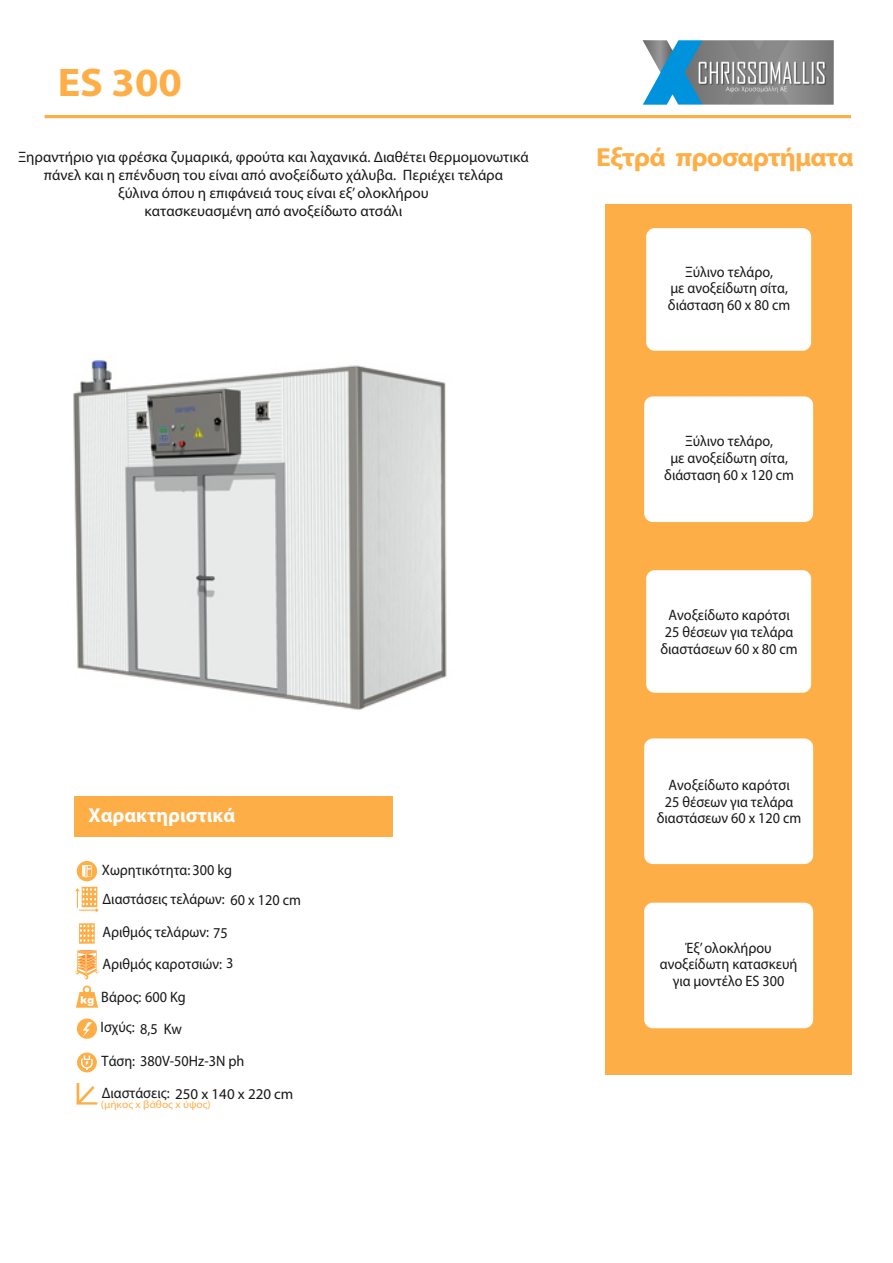
<style>
.page{position:relative;width:893px;height:1263px;background:#fff}
.page>*{position:absolute;margin:0;border:0;box-sizing:border-box;transform-origin:0 0}
.t1{font:700 40.05px "Myriad Pro";color:#feae47;scale:1.05 1}
.t2{font:700 26.25px "Myriad Pro";letter-spacing:-.03em;color:#feae47;scale:1.05 1}
.t3{font:700 20.1px "Myriad Pro";color:#fff}
.t4{font:15.15px/16.8px "Myriad Pro";color:#151616;text-align:center;scale:.94 1}
.t5{font:15.15px/18.1px "Myriad Pro";color:#151616;text-align:center}
.t6{font:15px "Myriad Pro";color:#151616}
.t7{font:10.8px "Myriad Pro";color:#feae47;scale:1.06 1}
.s1{font-size:15.15px}
</style>
<div class="page">
<div style="left:605px;top:204px;width:247px;height:870px;background:#feae47"></div>
<hr style="left:45px;top:115px;width:806px;height:3px;background:#feae47">
<div style="left:74px;top:796px;width:319px;height:41px;background:#feae47"></div>
<div style="left:643px;top:225px;width:171px;height:129px;background:#fff;border:3px solid #feae47;border-radius:10px"></div>
<div style="left:641px;top:393px;width:175px;height:132px;background:#fff;border:3px solid #feae47;border-radius:10px"></div>
<img style="left:643px;top:40px;width:191px;height:65px">
<div style="left:643px;top:567px;width:171px;height:129px;background:#fff;border:3px solid #feae47;border-radius:10px"></div>
<div style="left:641px;top:735px;width:175px;height:132px;background:#fff;border:3px solid #feae47;border-radius:10px"></div>
<div style="left:641px;top:899px;width:175px;height:132px;background:#fff;border:3px solid #feae47;border-radius:10px"></div>
<svg style="left:76px;top:985px;width:22px;height:23px"></svg>
<div style="left:77px;top:1018px;width:20px;height:21px;background:#feae47;border-radius:50%"></div>
<svg style="left:82px;top:1022px;width:10px;height:15px"></svg>
<svg style="left:77px;top:1052px;width:20px;height:20px"></svg>
<svg style="left:81px;top:1055px;width:12px;height:15px"></svg>
<svg style="left:77px;top:1083px;width:20px;height:21px"></svg>
<div style="left:82px;top:887px;width:15px;height:20px;background:#feae47"></div>
<div style="left:77px;top:861px;width:20px;height:20px;background:#feae47;border-radius:50%"></div>
<svg style="left:82px;top:865px;width:10px;height:12px"></svg>
<svg style="left:75px;top:888px;width:24px;height:91px"></svg>
<img style="left:73px;top:360px;width:374px;height:351px">
<h1 class="t1" style="left:58px;top:66px;width:120px">ES 300</h1>
<p class="t5" style="left:18px;top:149px;width:512px">Ξηραντήριο για φρέσκα ζυμαρικά, φρούτα και λαχανικά. Διαθέτει θερμομονωτικά πάνελ και η επένδυση του είναι από ανοξείδωτο χάλυβα. Περιέχει τελάρα<br>ξύλινα όπου η επιφάνειά τους είναι εξ’ ολοκλήρου<br>κατασκευασμένη από ανοξείδωτο ατσάλι</p>
<h3 class="t3" style="left:89px;top:807px;width:148px">Χαρακτηριστικά</h3>
<p class="t4" style="left:102px;top:857px;width:213px;line-height:28.5px;text-align:left">Χωρητικότητα: 300 kg<br>Διαστάσεις τελάρων: 60 x 120 cm</p>
<p class="t4" style="left:102px;top:925px;width:135px">Αριθμός τελάρων: 75</p>
<p class="t4" style="left:102px;top:956px;width:141px">Αριθμός καροτσιών: 3</p>
<p class="t4" style="left:101px;top:984px;width:92px;line-height:29.8px;text-align:left">Βάρος: 600 Kg<br>Ισχύς: 8,5 Kw</p>
<p class="t4" style="left:102px;top:1054px;width:153px">Τάση: 380V-50Hz-3N ph</p>
<p class="t6" style="left:102px;top:1087px;width:193px"><span class="s1">Διαστάσεις:</span> 250 x 140 x 220 cm</p>
<p class="t7" style="left:101px;top:1099px;width:105px">(μήκος x βάθος x ύψος)</p>
<h2 class="t2" style="left:596px;top:147px;width:247px">Εξτρά προσαρτήματα</h2>
<p class="t4" style="left:668px;top:264px;width:132px">Ξύλινο τελάρο,<br>με ανοξείδωτη σίτα, διάσταση 60 x 80 cm</p>
<p class="t4" style="left:664px;top:434px;width:139px">Ξύλινο τελάρο,<br>με ανοξείδωτη σίτα, διάσταση 60 x 120 cm</p>
<p class="t4" style="left:660px;top:608px;width:148px">Ανοξείδωτο καρότσι<br>25 θέσεων για τελάρα διαστάσεων 60 x 80 cm</p>
<p class="t4" style="left:657px;top:778px;width:155px">Ανοξείδωτο καρότσι<br>25 θέσεων για τελάρα διαστάσεων 60 x 120 cm</p>
<p class="t4" style="left:660px;top:940px;width:148px">Έξ’ολοκλήρου ανοξείδωτη κατασκευή για μοντέλο ES 300</p>
</div>
